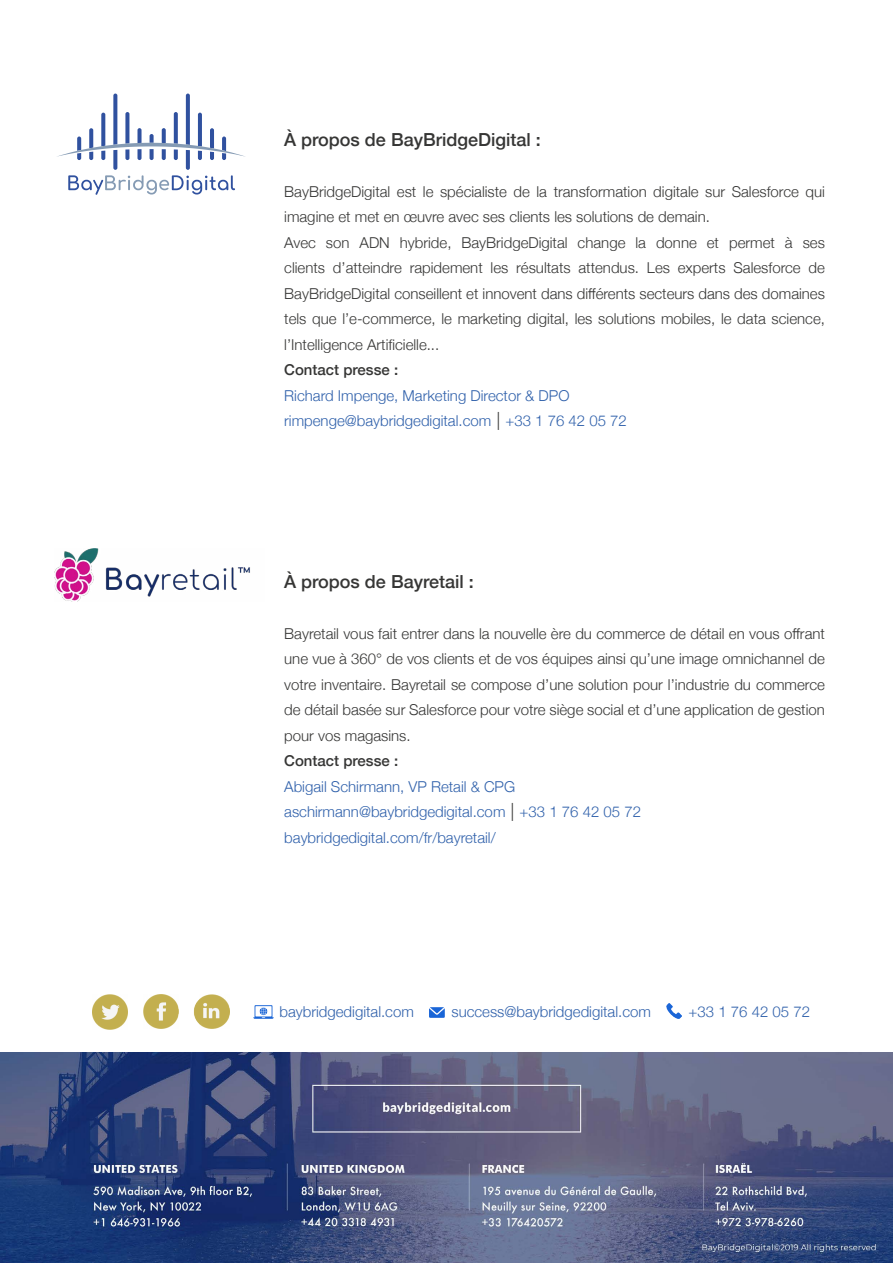
<style>
.page{position:relative;width:893px;height:1263px;background:#fff}
.page>*{position:absolute;margin:0;border:0;box-sizing:border-box;transform-origin:0 0}
.t1{font:500 18px "Helvetica Neue";color:#363635}
.t2{font:300 15px/25.5px "Helvetica Neue";color:#363635}
.t3{font:300 15px/25.5px "Helvetica Neue";color:#3061ab}
.t4{font:500 15px "Helvetica Neue";color:#363635}
.s1{font-size:18px;color:#363635}
</style>
<div class="page">
<img style="left:0;top:1052px;width:892px;height:211px">
<img style="left:254px;top:1005px;width:19px;height:13px">
<img style="left:430px;top:1007px;width:15px;height:11px">
<img style="left:667px;top:1004px;width:14px;height:14px">
<svg style="left:57px;top:94px;width:188px;height:101px"></svg>
<img style="left:55px;top:548px;width:195px;height:53px">
<img style="left:92px;top:994px;width:36px;height:35px">
<img style="left:143px;top:994px;width:36px;height:35px">
<img style="left:194px;top:994px;width:35px;height:35px">
<p class="t1" style="left:284px;top:125px;width:258px">À propos de BayBridgeDigital :</p>
<p class="t2" style="left:284px;top:178px;width:542px">BayBridgeDigital est le spécialiste de la transformation digitale sur Salesforce qui imagine et met en œuvre avec ses clients les solutions de demain.<br>Avec son ADN hybride, BayBridgeDigital change la donne et permet à ses clients d’atteindre rapidement les résultats attendus. Les experts Salesforce de BayBridgeDigital conseillent et innovent dans différents secteurs dans des domaines tels que l’e-commerce, le marketing digital, les solutions mobiles, le data science, l’Intelligence Artificielle...</p>
<p class="t4" style="left:284px;top:358px;width:115px">Contact presse :</p>
<p class="t3" style="left:284px;top:382px;width:344px">Richard Impenge, Marketing Director &amp; DPO rimpenge@baybridgedigital.com <span class="s1">|</span> +33 1 76 42 05 72</p>
<p class="t1" style="left:284px;top:567px;width:191px">À propos de Bayretail :</p>
<p class="t2" style="left:284px;top:620px;width:542px;text-align:justify">Bayretail vous fait entrer dans la nouvelle ère du commerce de détail en vous offrant une vue à 360° de vos clients et de vos équipes ainsi qu’une image omnichannel de votre inventaire. Bayretail se compose d’une solution pour l’industrie du commerce de détail basée sur Salesforce pour votre siège social et d’une application de gestion pour vos magasins.</p>
<p class="t4" style="left:284px;top:749px;width:115px">Contact presse :</p>
<p class="t3" style="left:284px;top:773px;width:358px">Abigail Schirmann, VP Retail &amp; CPG aschirmann@baybridgedigital.com <span class="s1">|</span> +33 1 76 42 05 72 baybridgedigital.com/fr/bayretail/</p>
<p class="t3" style="left:279px;top:997px;width:136px">baybridgedigital.com</p>
<p class="t3" style="left:451px;top:997px;width:201px">success@baybridgedigital.com</p>
<p class="t3" style="left:688px;top:997px;width:123px">+33 1 76 42 05 72</p>
</div>
